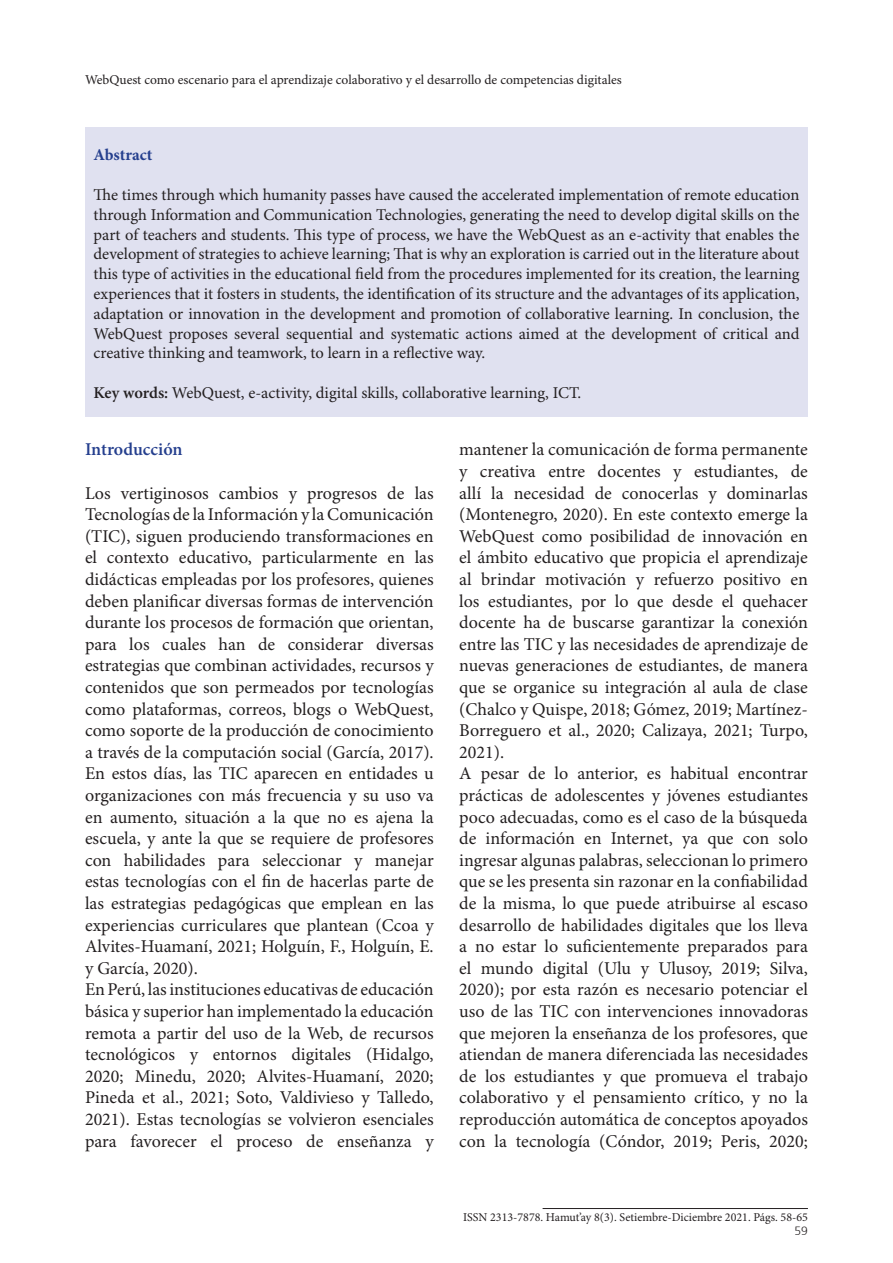
<style>
.page{position:relative;width:893px;height:1263px;background:#fff}
.page>*{position:absolute;margin:0;border:0;box-sizing:border-box;transform-origin:0 0}
.t1{font:18px/21.6px "Minion Pro";color:#231f20;text-align:justify}
.t2{font:600 18px "Minion Pro";color:#253f8e}
.t3{font:16.5px/19.8px "Minion Pro";color:#231f20;text-align:justify}
.t4{font:700 16.5px "Minion Pro";color:#253f8e}
.t5{font:13.5px "Minion Pro";color:#231f20}
.t6{font:12px "Minion Pro";color:#231f20}
.t7{font:300 12px "Frutiger";color:#231f20}
.s1{font-weight:600}
</style>
<div class="page">
<hr style="left:543px;top:1208px;width:265px;height:1px;background:#231f20">
<div style="left:85px;top:128px;width:723px;height:289px;background:#e0e1f0"></div>
<p class="t5" style="left:85px;top:71px;width:538px">WebQuest como escenario para el aprendizaje colaborativo y el desarrollo de competencias digitales</p>
<p class="t4" style="left:94px;top:144px;width:60px">Abstract</p>
<p class="t3" style="left:94px;top:186px;width:707px">The times through which humanity passes have caused the accelerated implementation of remote education through Information and Communication Technologies, generating the need to develop digital skills on the part of teachers and students. This type of process, we have the WebQuest as an e-activity that enables the development of strategies to achieve learning; That is why an exploration is carried out in the literature about this type of activities in the educational field from the procedures implemented for its creation, the learning experiences that it fosters in students, the identification of its structure and the advantages of its application, adaptation or innovation in the development and promotion of collaborative learning. In conclusion, the WebQuest proposes several sequential and systematic actions aimed at the development of critical and creative thinking and teamwork, to learn in a reflective way.</p>
<p class="t3" style="left:94px;top:384px;width:489px"><span class="s1">Key words:</span> WebQuest, e-activity, digital skills, collaborative learning, ICT.</p>
<p class="t2" style="left:85px;top:437px;width:99px">Introducción</p>
<p class="t1" style="left:85px;top:483px;width:350px">Los vertiginosos cambios y progresos de las Tecnologías de la Información y la Comunicación (TIC), siguen produciendo transformaciones en el contexto educativo, particularmente en las didácticas empleadas por los profesores, quienes deben planificar diversas formas de intervención durante los procesos de formación que orientan, para los cuales han de considerar diversas estrategias que combinan actividades, recursos y contenidos que son permeados por tecnologías como plataformas, correos, blogs o WebQuest, como soporte de la producción de conocimiento a través de la computación social (García, 2017).<br>En estos días, las TIC aparecen en entidades u organizaciones con más frecuencia y su uso va en aumento, situación a la que no es ajena la escuela, y ante la que se requiere de profesores con habilidades para seleccionar y manejar estas tecnologías con el fin de hacerlas parte de las estrategias pedagógicas que emplean en las experiencias curriculares que plantean (Ccoa y Alvites-Huamaní, 2021; Holguín, F., Holguín, E. y García, 2020).</p>
<p class="t1" style="left:85px;top:979px;width:350px">En Perú, las instituciones educativas de educación básica y superior han implementado la educación remota a partir del uso de la Web, de recursos tecnológicos y entornos digitales (Hidalgo, 2020; Minedu, 2020; Alvites-Huamaní, 2020; Pineda et al., 2021; Soto, Valdivieso y Talledo, 2021). Estas tecnologías se volvieron esenciales para favorecer el proceso de enseñanza y</p>
<p class="t1" style="left:459px;top:439px;width:350px">mantener la comunicación de forma permanente y creativa entre docentes y estudiantes, de allí la necesidad de conocerlas y dominarlas (Montenegro, 2020). En este contexto emerge la WebQuest como posibilidad de innovación en el ámbito educativo que propicia el aprendizaje al brindar motivación y refuerzo positivo en los estudiantes, por lo que desde el quehacer docente ha de buscarse garantizar la conexión entre las TIC y las necesidades de aprendizaje de nuevas generaciones de estudiantes, de manera que se organice su integración al aula de clase (Chalco y Quispe, 2018; Gómez, 2019; Martínez-Borreguero et al., 2020; Calizaya, 2021; Turpo, 2021).</p>
<p class="t1" style="left:459px;top:763px;width:350px">A pesar de lo anterior, es habitual encontrar prácticas de adolescentes y jóvenes estudiantes poco adecuadas, como es el caso de la búsqueda de información en Internet, ya que con solo ingresar algunas palabras, seleccionan lo primero que se les presenta sin razonar en la confiabilidad de la misma, lo que puede atribuirse al escaso desarrollo de habilidades digitales que los lleva a no estar lo suficientemente preparados para el mundo digital (Ulu y Ulusoy, 2019; Silva, 2020); por esta razón es necesario potenciar el uso de las TIC con intervenciones innovadoras que mejoren la enseñanza de los profesores, que atiendan de manera diferenciada las necesidades de los estudiantes y que promueva el trabajo colaborativo y el pensamiento crítico, y no la reproducción automática de conceptos apoyados con la tecnología (Cóndor, 2019; Peris, 2020;</p>
<p class="t6" style="left:463px;top:1210px;width:346px">ISSN 2313-7878. Hamut’ay 8(3). Setiembre-Diciembre 2021. Págs. 58-65</p>
<p class="t7" style="left:795px;top:1222px;width:15px">59</p>
</div>
